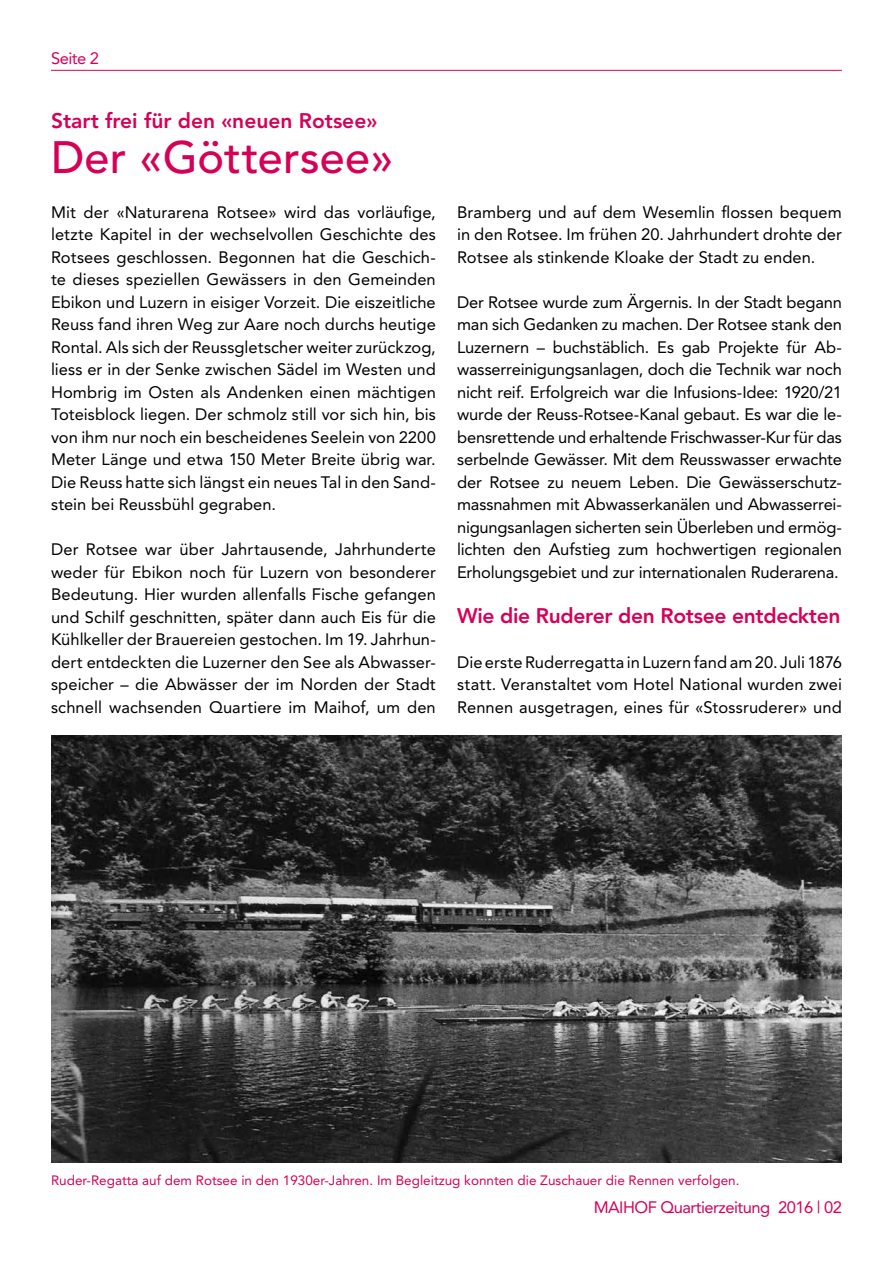
<style>
.page{position:relative;width:893px;height:1263px;background:#fff}
.page>*{position:absolute;margin:0;border:0;box-sizing:border-box;transform-origin:0 0}
.t1{font:500 45px "Avenir";color:#d60057}
.t2{font:800 21px "Avenir";letter-spacing:-.015em;color:#d60057}
.t3{font:16.5px/22.5px "Avenir";letter-spacing:.005em;color:#000;text-align:justify}
.t4{font:16.5px "Avenir";letter-spacing:-.03em;color:#d60057}
.t5{font:13.5px "Avenir";color:#d60057}
</style>
<div class="page">
<hr style="left:51px;top:70px;width:791px;height:1px;background:#d60057">
<img style="left:51px;top:735px;width:791px;height:428px">
<p class="t4" style="left:51px;top:48px;width:50px">Seite 2</p>
<p class="t2" style="left:51px;top:108px;width:328px">Start frei für den «neuen Rotsee»</p>
<h1 class="t1" style="left:51px;top:131px;width:344px">Der «Göttersee»</h1>
<p class="t3" style="left:51px;top:201px;width:386px">Mit der «Naturarena Rotsee» wird das vorläufige, letzte Kapitel in der wechselvollen Geschichte des Rotsees geschlossen. Begonnen hat die Geschich&shy;te dieses speziellen Gewässers in den Gemeinden Ebikon und Luzern in eisiger Vorzeit. Die eiszeitliche Reuss fand ihren Weg zur Aare noch durchs heutige Rontal. Als sich der Reussgletscher weiter zurückzog, liess er in der Senke zwischen Sädel im Westen und Hombrig im Osten als Andenken einen mächtigen Toteisblock liegen. Der schmolz still vor sich hin, bis von ihm nur noch ein bescheidenes Seelein von 2200<br>Meter Länge und etwa 150 Meter Breite übrig war.<br>Die Reuss hatte sich längst ein neues Tal in den Sand&shy;stein bei Reussbühl gegraben.</p>
<p class="t3" style="left:51px;top:538px;width:386px">Der Rotsee war über Jahrtausende, Jahrhunderte weder für Ebikon noch für Luzern von besonderer Bedeutung. Hier wurden allenfalls Fische gefangen und Schilf geschnitten, später dann auch Eis für die Kühlkeller der Brauereien gestochen. Im 19. Jahrhun&shy;dert entdeckten die Luzerner den See als Abwasser&shy;speicher – die Abwässer der im Norden der Stadt schnell wachsenden Quartiere im Maihof, um den</p>
<p class="t3" style="left:457px;top:201px;width:386px">Bramberg und auf dem Wesemlin flossen bequem in den Rotsee. Im frühen 20. Jahrhundert drohte der Rotsee als stinkende Kloake der Stadt zu enden.</p>
<p class="t3" style="left:457px;top:291px;width:386px">Der Rotsee wurde zum Ärgernis. In der Stadt begann man sich Gedanken zu machen. Der Rotsee stank den Luzernern – buchstäblich. Es gab Projekte für Ab&shy;wasserreinigungsanlagen, doch die Technik war noch nicht reif. Erfolgreich war die Infusions-Idee: 1920/21 wurde der Reuss-Rotsee-Kanal gebaut. Es war die le&shy;bensrettende und erhaltende Frischwasser-Kur für das serbelnde Gewässer. Mit dem Reusswasser erwachte der Rotsee zu neuem Leben. Die Gewässerschutz&shy;massnahmen mit Abwasserkanälen und Abwasserrei&shy;nigungsanlagen sicherten sein Überleben und ermög&shy;lichten den Aufstieg zum hochwertigen regionalen Erholungsgebiet und zur internationalen Ruderarena.</p>
<p class="t2" style="left:457px;top:603px;width:385px">Wie die Ruderer den Rotsee entdeckten</p>
<p class="t3" style="left:457px;top:651px;width:386px">Die erste Ruderregatta in Luzern fand am 20. Juli 1876 statt. Veranstaltet vom Hotel National wurden zwei Rennen ausgetragen, eines für «Stossruderer» und</p>
<p class="t5" style="left:51px;top:1173px;width:690px">Ruder-Regatta auf dem Rotsee in den 1930er-Jahren. Im Begleitzug konnten die Zuschauer die Rennen verfolgen.</p>
<p class="t4" style="left:594px;top:1198px;width:250px">MAIHOF Quartierzeitung 2016 | 02</p>
</div>
